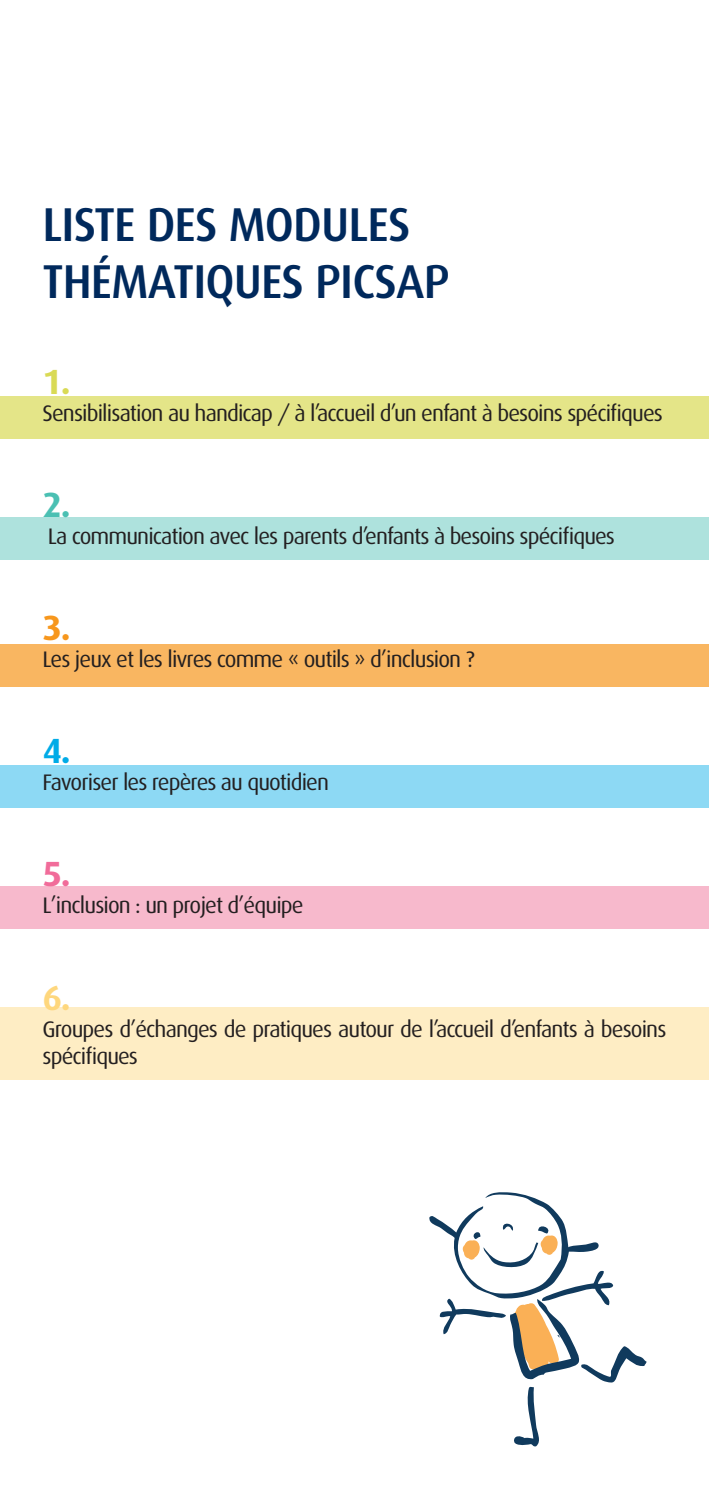
<style>
.page{position:relative;width:709px;height:1489px;background:#fff}
.page>*{position:absolute;margin:0;border:0;box-sizing:border-box;transform-origin:0 0}
.t1{font:500 47.5px "Dax";letter-spacing:-.02em;color:#00295c}
.texte_courant{font:700 35px "Dax";color:#d9da55}
.texte_courant-2{font:700 35px "Dax";color:#4bc0b3}
.texte_courant-3{font:700 35px "Dax";color:#f7971d}
.texte_courant-4{font:700 35px "Dax";color:#00abe7}
.texte_courant-5{font:700 35px "Dax";color:#f16c9a}
.texte_courant-6{font:700 35px "Dax";color:#fed77d}
.texte_courant-7{font:22.5px/27px "Dax";letter-spacing:-.04em;color:#231f20}
</style>
<div class="page">
<div style="left:0;top:517px;width:709px;height:43px;background:#aee2dd"></div>
<div style="left:0;top:396px;width:709px;height:43px;background:#e4e588"></div>
<div style="left:1px;top:765px;width:708px;height:42px;background:#8dd9f4"></div>
<div style="left:0;top:644px;width:709px;height:42px;background:#f9b661"></div>
<div style="left:0;top:1007px;width:709px;height:73px;background:#feedc4"></div>
<div style="left:0;top:886px;width:709px;height:42px;background:#f7b9cc"></div>
<svg style="left:429px;top:1192px;width:217px;height:254px"></svg>
<p class="t1" style="left:43px;top:198px;width:369px">LISTE DES MODULES</p>
<p class="t1" style="left:43px;top:255px;width:409px">THÉMATIQUES PICSAP</p>
<p class="texte_courant" style="left:43px;top:362px;width:30px">1.</p>
<p class="texte_courant-7" style="left:43px;top:400px;width:622px">Sensibilisation au handicap / à l’accueil d’un enfant à besoins spécifiques</p>
<p class="texte_courant-2" style="left:43px;top:485px;width:30px">2.</p>
<p class="texte_courant-7" style="left:48px;top:523px;width:568px">La communication avec les parents d’enfants à besoins spécifiques</p>
<p class="texte_courant-3" style="left:43px;top:608px;width:30px">3.</p>
<p class="texte_courant-7" style="left:43px;top:646px;width:433px">Les jeux et les livres comme « outils » d’inclusion ?</p>
<p class="texte_courant-4" style="left:43px;top:731px;width:30px">4.</p>
<p class="texte_courant-7" style="left:43px;top:769px;width:288px">Favoriser les repères au quotidien</p>
<p class="texte_courant-5" style="left:43px;top:854px;width:30px">5.</p>
<p class="texte_courant-7" style="left:43px;top:892px;width:262px">L’inclusion : un projet d’équipe</p>
<p class="texte_courant-6" style="left:43px;top:977px;width:30px">6.</p>
<p class="texte_courant-7" style="left:43px;top:1015px;width:625px">Groupes d’échanges de pratiques autour de l’accueil d’enfants à besoins spécifiques</p>
</div>
